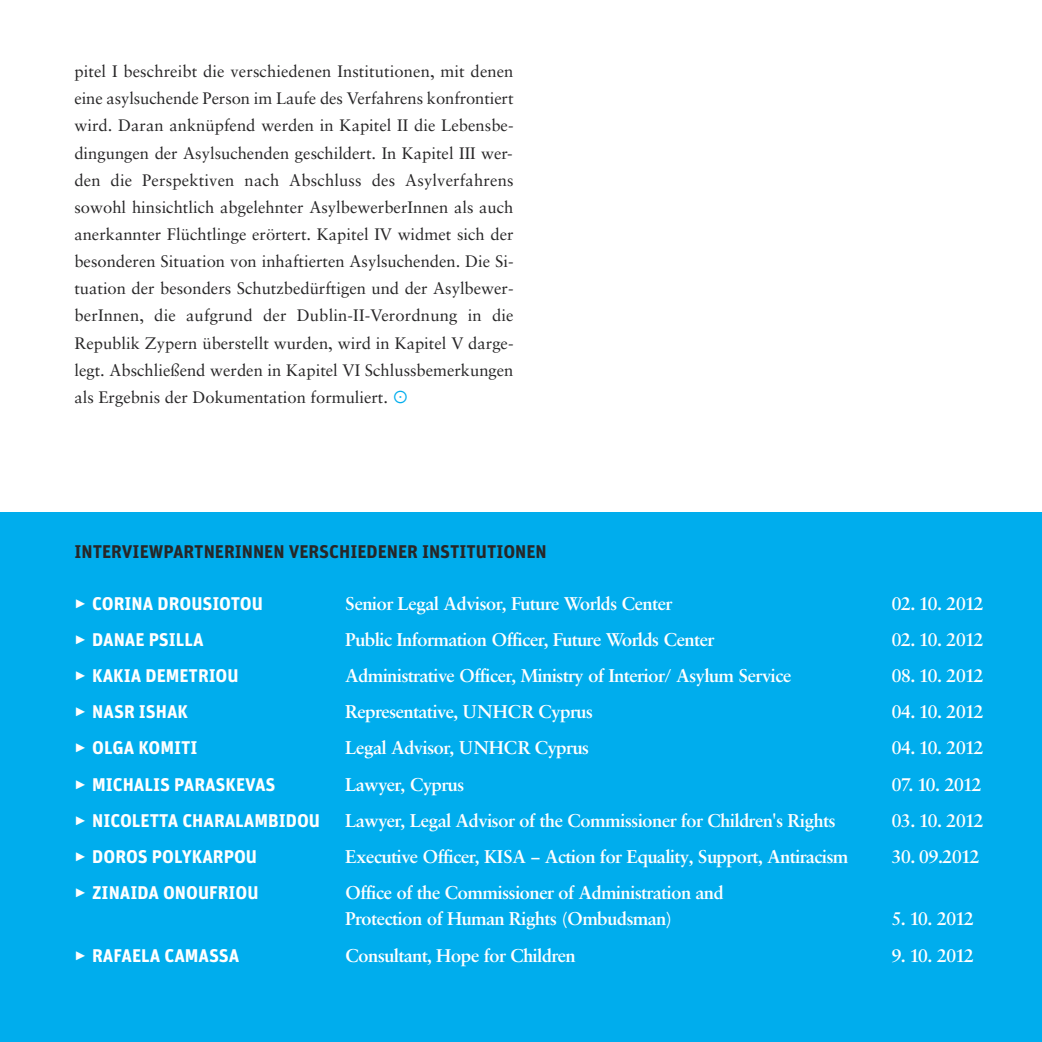
<style>
.page{position:relative;width:1042px;height:1042px;background:#fff}
.page>*{position:absolute;margin:0;border:0;box-sizing:border-box;transform-origin:0 0}
.t1{font:700 18.38px/26.2px "Sabon BQ";color:#fff}
.t2{font:700 18.38px "Unit";color:#fff}
.t3{font:700 18.38px "Unit";color:#272627}
.t4{font:16.62px/27.1px "Sabon";color:#272627;text-align:justify}
.s1{font-family:"FF Dingbests";font-weight:400}
</style>
<div class="page">
<div style="left:0;top:513px;width:1042px;height:529px;background:#00aded"></div>
<p class="t4" style="left:74px;top:59px;width:441px">pitel I beschreibt die verschiedenen Institutionen, mit denen eine asylsuchende Person im Laufe des Verfahrens konfrontiert wird. Daran anknüpfend werden in Kapitel II die Lebensbe&shy;dingungen der Asylsuchenden geschildert. In Kapitel III wer&shy;den die Perspektiven nach Abschluss des Asylverfahrens sowohl hinsichtlich abgelehnter AsylbewerberInnen als auch anerkannter Flüchtlinge erörtert. Kapitel IV widmet sich der besonderen Situation von inhaftierten Asylsuchenden. Die Si&shy;tuation der besonders Schutzbedürftigen und der Asylbewer&shy;berInnen, die aufgrund der Dublin-II-Verordnung in die Republik Zypern überstellt wurden, wird in Kapitel V darge&shy;legt. Abschließend werden in Kapitel VI Schlussbemerkungen als Ergebnis der Dokumentation formuliert.</p>
<p class="t3" style="left:74px;top:541px;width:474px">INTERVIEWPARTNERINNEN VERSCHIEDENER INSTITUTIONEN</p>
<p class="t2" style="left:74px;top:592px;width:190px"><span class="s1">&gt;</span> CORINA DROUSIOTOU</p>
<p class="t1" style="left:345px;top:590px;width:328px">Senior Legal Advisor, Future Worlds Center</p>
<p class="t1" style="left:892px;top:590px;width:93px">02. 10. 2012</p>
<p class="t2" style="left:74px;top:628px;width:131px"><span class="s1">&gt;</span> DANAE PSILLA</p>
<p class="t1" style="left:345px;top:626px;width:370px">Public Information Officer, Future Worlds Center</p>
<p class="t1" style="left:892px;top:626px;width:93px">02. 10. 2012</p>
<p class="t2" style="left:74px;top:664px;width:166px"><span class="s1">&gt;</span> KAKIA DEMETRIOU</p>
<p class="t1" style="left:345px;top:663px;width:447px">Administrative Officer, Ministry of Interior/ Asylum Service</p>
<p class="t1" style="left:892px;top:663px;width:93px">08. 10. 2012</p>
<p class="t2" style="left:74px;top:700px;width:115px"><span class="s1">&gt;</span> NASR ISHAK</p>
<p class="t1" style="left:345px;top:699px;width:248px">Representative, UNHCR Cyprus</p>
<p class="t1" style="left:892px;top:699px;width:93px">04. 10. 2012</p>
<p class="t2" style="left:74px;top:737px;width:125px"><span class="s1">&gt;</span> OLGA KOMITI</p>
<p class="t1" style="left:345px;top:735px;width:245px">Legal Advisor, UNHCR Cyprus</p>
<p class="t1" style="left:892px;top:735px;width:93px">04. 10. 2012</p>
<p class="t2" style="left:74px;top:773px;width:203px"><span class="s1">&gt;</span> MICHALIS PARASKEVAS</p>
<p class="t1" style="left:345px;top:771px;width:120px">Lawyer, Cyprus</p>
<p class="t1" style="left:892px;top:771px;width:91px">07. 10. 2012</p>
<p class="t2" style="left:74px;top:809px;width:247px"><span class="s1">&gt;</span> NICOLETTA CHARALAMBIDOU</p>
<p class="t1" style="left:345px;top:807px;width:491px">Lawyer, Legal Advisor of the Commissioner for Children's Rights</p>
<p class="t1" style="left:892px;top:807px;width:93px">03. 10. 2012</p>
<p class="t2" style="left:74px;top:845px;width:184px"><span class="s1">&gt;</span> DOROS POLYKARPOU</p>
<p class="t1" style="left:345px;top:843px;width:504px">Executive Officer, KISA – Action for Equality, Support, Antiracism</p>
<p class="t1" style="left:892px;top:843px;width:89px">30. 09.2012</p>
<p class="t2" style="left:74px;top:881px;width:186px"><span class="s1">&gt;</span> ZINAIDA ONOUFRIOU</p>
<p class="t1" style="left:345px;top:880px;width:379px">Office of the Commissioner of Administration and<br>Protection of Human Rights (Ombudsman)</p>
<p class="t1" style="left:892px;top:906px;width:84px">5. 10. 2012</p>
<p class="t2" style="left:74px;top:944px;width:166px"><span class="s1">&gt;</span> RAFAELA CAMASSA</p>
<p class="t1" style="left:345px;top:942px;width:231px">Consultant, Hope for Children</p>
<p class="t1" style="left:892px;top:942px;width:84px">9. 10. 2012</p>
</div>
